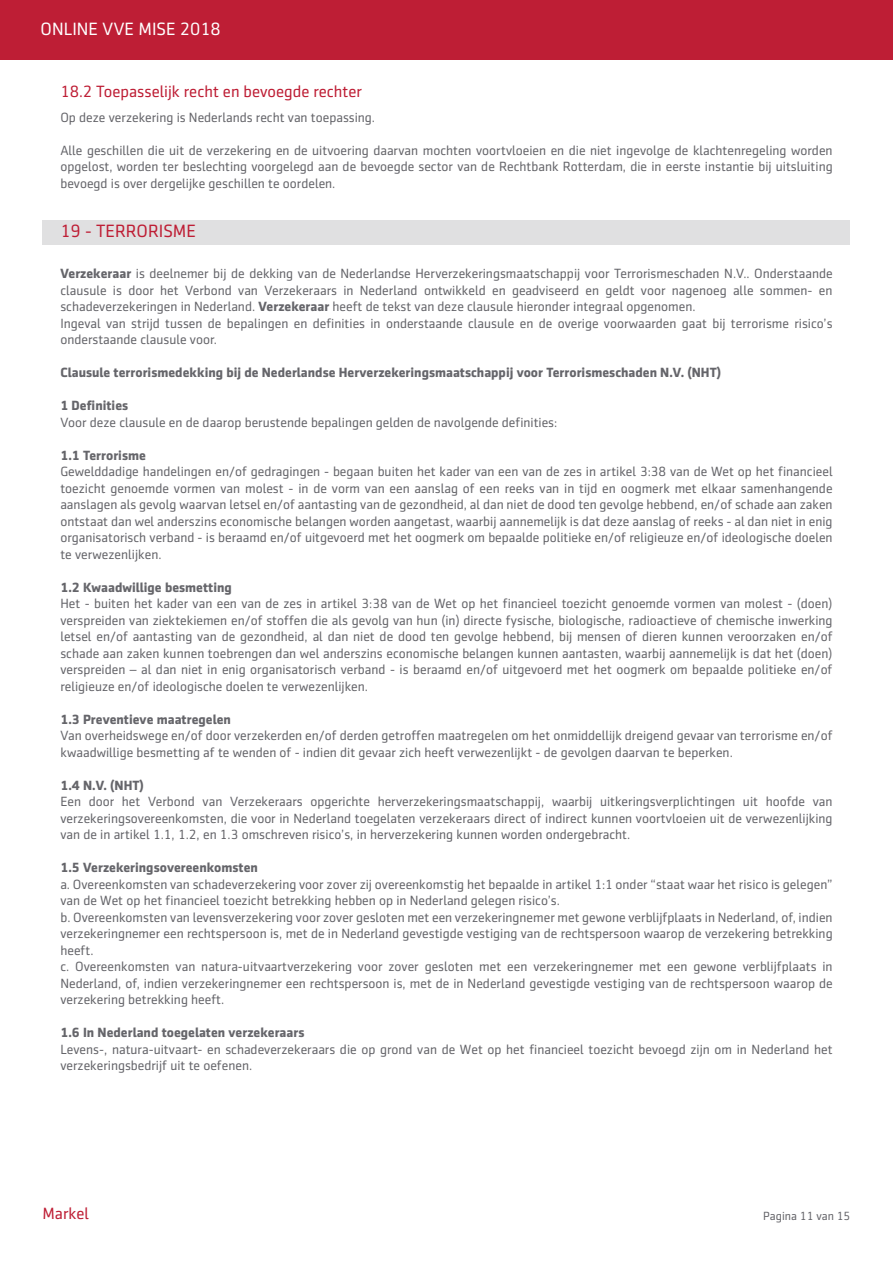
<style>
.page{position:relative;width:893px;height:1263px;background:#fff}
.page>*{position:absolute;margin:0;border:0;box-sizing:border-box;transform-origin:0 0}
.Überschrift_13_20_bo{font:18px "Sentico Sans DT";color:#fff}
._1_-_Überschrift{font:18px "Sentico Sans DT";color:#be1e35}
._1__Unterüberschrift{font:16.5px "Sentico Sans DT";color:#be1e35}
.Standard_Text{font:13.5px/16.5px "Sentico Sans DT";color:#65656a;text-align:justify}
.Standard_Text-2{font:700 13.5px "Sentico Sans DT";color:#65656a}
.t1{font:12px "Sentico Sans DT";color:#65656a}
.s1{font-weight:700}
</style>
<div class="page">
<div style="left:43px;top:221px;width:807px;height:24px;background:#e0e0e1"></div>
<div style="left:0;top:0;width:893px;height:59px;background:#be1e35"></div>
<p class="Überschrift_13_20_bo" style="left:41px;top:19px;width:182px">ONLINE VVE MISE 2018</p>
<p class="_1__Unterüberschrift" style="left:60px;top:82px;width:303px">18.2 Toepasselijk recht en bevoegde rechter</p>
<p class="Standard_Text" style="left:60px;top:109px;width:316px">Op deze verzekering is Nederlands recht van toepassing.</p>
<p class="Standard_Text" style="left:60px;top:142px;width:774px">Alle geschillen die uit de verzekering en de uitvoering daarvan mochten voortvloeien en die niet ingevolge de klachtenregeling worden opgelost, worden ter beslechting voorgelegd aan de bevoegde sector van de Rechtbank Rotterdam, die in eerste instantie bij uitsluiting bevoegd is over dergelijke geschillen te oordelen.</p>
<p class="_1_-_Überschrift" style="left:60px;top:221px;width:137px">19 - TERRORISME</p>
<p class="Standard_Text" style="left:60px;top:265px;width:774px"><span class="s1">Verzekeraar</span> is deelnemer bij de dekking van de Nederlandse Herverzekeringsmaatschappij voor Terrorismeschaden N.V.. Onderstaande clausule is door het Verbond van Verzekeraars in Nederland ontwikkeld en geadviseerd en geldt voor nagenoeg alle sommen- en schadeverzekeringen in Nederland. <span class="s1">Verzekeraar</span> heeft de tekst van deze clausule hieronder integraal opgenomen.</p>
<p class="Standard_Text" style="left:60px;top:315px;width:774px">Ingeval van strijd tussen de bepalingen en definities in onderstaande clausule en de overige voorwaarden gaat bij terrorisme risico’s onderstaande clausule voor.</p>
<p class="Standard_Text-2" style="left:60px;top:365px;width:662px">Clausule terrorismedekking bij de Nederlandse Herverzekeringsmaatschappij voor Terrorismeschaden N.V. (NHT)</p>
<p class="Standard_Text-2" style="left:60px;top:398px;width:69px">1 Definities</p>
<p class="Standard_Text" style="left:60px;top:414px;width:498px">Voor deze clausule en de daarop berustende bepalingen gelden de navolgende definities:</p>
<p class="Standard_Text-2" style="left:60px;top:447px;width:87px">1.1 Terrorisme</p>
<p class="Standard_Text" style="left:60px;top:463px;width:774px">Gewelddadige handelingen en/of gedragingen - begaan buiten het kader van een van de zes in artikel 3:38 van de Wet op het financieel toezicht genoemde vormen van molest - in de vorm van een aanslag of een reeks van in tijd en oogmerk met elkaar samenhangende aanslagen als gevolg waarvan letsel en/of aantasting van de gezondheid, al dan niet de dood ten gevolge hebbend, en/of schade aan zaken ontstaat dan wel anderszins economische belangen worden aangetast, waarbij aannemelijk is dat deze aanslag of reeks - al dan niet in enig organisatorisch verband - is beraamd en/of uitgevoerd met het oogmerk om bepaalde politieke en/of religieuze en/of ideologische doelen te verwezenlijken.</p>
<p class="Standard_Text-2" style="left:60px;top:579px;width:173px">1.2 Kwaadwillige besmetting</p>
<p class="Standard_Text" style="left:60px;top:595px;width:774px">Het - buiten het kader van een van de zes in artikel 3:38 van de Wet op het financieel toezicht genoemde vormen van molest - (doen) verspreiden van ziektekiemen en/of stoffen die als gevolg van hun (in) directe fysische, biologische, radioactieve of chemische inwerking letsel en/of aantasting van de gezondheid, al dan niet de dood ten gevolge hebbend, bij mensen of dieren kunnen veroorzaken en/of schade aan zaken kunnen toebrengen dan wel anderszins economische belangen kunnen aantasten, waarbij aannemelijk is dat het (doen) verspreiden – al dan niet in enig organisatorisch verband - is beraamd en/of uitgevoerd met het oogmerk om bepaalde politieke en/of religieuze en/of ideologische doelen te verwezenlijken.</p>
<p class="Standard_Text-2" style="left:60px;top:711px;width:172px">1.3 Preventieve maatregelen</p>
<p class="Standard_Text" style="left:60px;top:727px;width:774px">Van overheidswege en/of door verzekerden en/of derden getroffen maatregelen om het onmiddellijk dreigend gevaar van terrorisme en/of kwaadwillige besmetting af te wenden of - indien dit gevaar zich heeft verwezenlijkt - de gevolgen daarvan te beperken.</p>
<p class="Standard_Text-2" style="left:60px;top:777px;width:85px">1.4 N.V. (NHT)</p>
<p class="Standard_Text" style="left:60px;top:793px;width:774px">Een door het Verbond van Verzekeraars opgerichte herverzekeringsmaatschappij, waarbij uitkeringsverplichtingen uit hoofde van verzekeringsovereenkomsten, die voor in Nederland toegelaten verzekeraars direct of indirect kunnen voortvloeien uit de verwezenlijking van de in artikel 1.1, 1.2, en 1.3 omschreven risico’s, in herverzekering kunnen worden ondergebracht.</p>
<p class="Standard_Text-2" style="left:60px;top:860px;width:199px">1.5 Verzekeringsovereenkomsten</p>
<p class="Standard_Text" style="left:60px;top:876px;width:774px">a. Overeenkomsten van schadeverzekering voor zover zij overeenkomstig het bepaalde in artikel 1:1 onder “staat waar het risico is gelegen” van de Wet op het financieel toezicht betrekking hebben op in Nederland gelegen risico’s.</p>
<p class="Standard_Text" style="left:60px;top:909px;width:774px">b. Overeenkomsten van levensverzekering voor zover gesloten met een verzekeringnemer met gewone verblijfplaats in Nederland, of, indien verzekeringnemer een rechtspersoon is, met de in Nederland gevestigde vestiging van de rechtspersoon waarop de verzekering betrekking heeft.</p>
<p class="Standard_Text" style="left:60px;top:958px;width:774px">c. Overeenkomsten van natura-uitvaartverzekering voor zover gesloten met een verzekeringnemer met een gewone verblijfplaats in Nederland, of, indien verzekeringnemer een rechtspersoon is, met de in Nederland gevestigde vestiging van de rechtspersoon waarop de verzekering betrekking heeft.</p>
<p class="Standard_Text-2" style="left:60px;top:1025px;width:246px">1.6 In Nederland toegelaten verzekeraars</p>
<p class="Standard_Text" style="left:60px;top:1041px;width:774px">Levens-, natura-uitvaart- en schadeverzekeraars die op grond van de Wet op het financieel toezicht bevoegd zijn om in Nederland het verzekeringsbedrijf uit te oefenen.</p>
<p class="_1__Unterüberschrift" style="left:43px;top:1204px;width:48px">Markel</p>
<p class="t1" style="left:763px;top:1210px;width:89px">Pagina 11 van 15</p>
</div>
